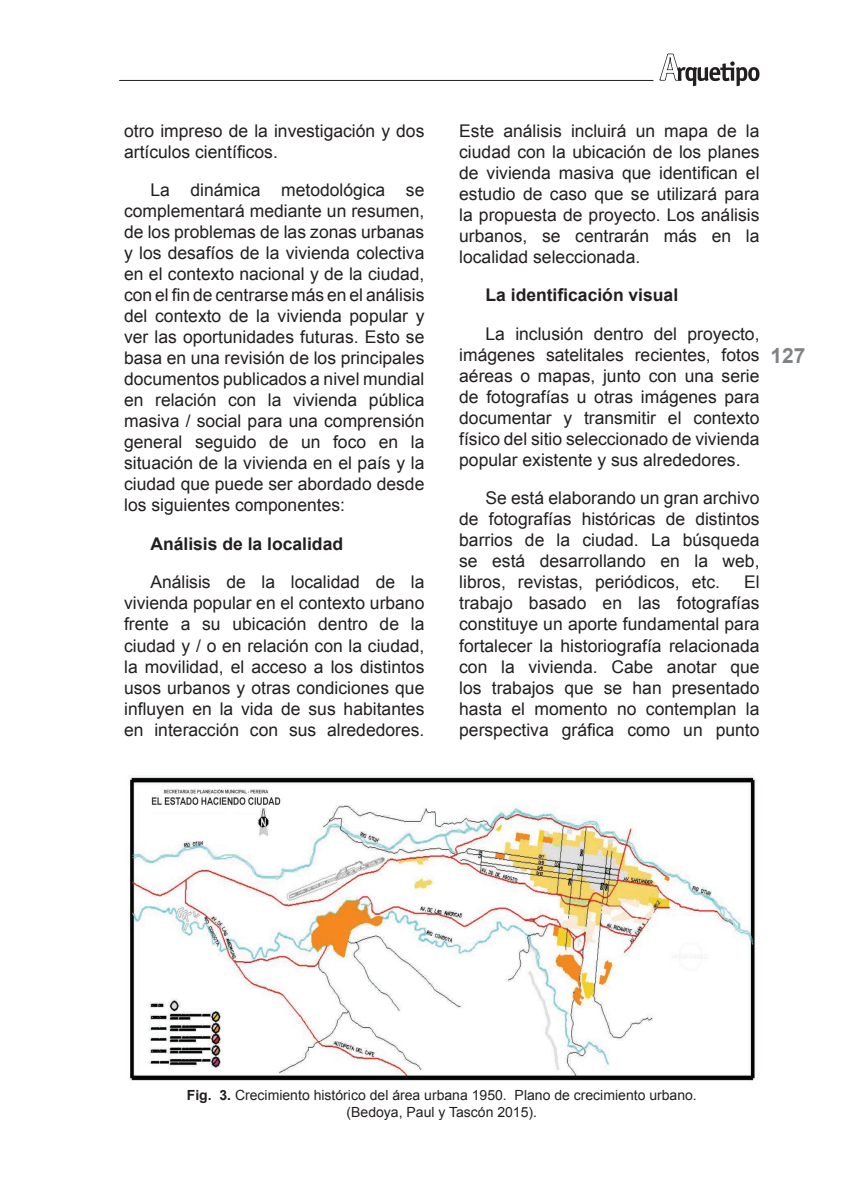
<style>
.page{position:relative;width:844px;height:1191px;background:#fff}
.page>*{position:absolute;margin:0;border:0;box-sizing:border-box;transform-origin:0 0}
.t1{font:700 21px "Arial";color:#808285}
.t2{font:17.5px/21px "Arial";color:#231f20;text-align:justify}
.t3{font:700 17.5px "Arial";color:#231f20}
.t4{font:14px/16.8px "Arial";color:#231f20;text-align:center}
.s1{font-weight:700}
</style>
<div class="page">
<hr style="left:119px;top:80px;width:534px;height:1px;background:#231f20">
<svg style="left:659px;top:54px;width:100px;height:32px"></svg>
<img style="left:129px;top:775px;width:628px;height:306px">
<p class="t2" style="left:124px;top:120px;width:302px">otro impreso de la investigación y dos artículos científicos.</p>
<p class="t2" style="left:124px;top:180px;width:302px;text-indent:26px">La dinámica metodológica se complementará mediante un resumen, de los problemas de las zonas urbanas y los desafíos de la vivienda colectiva en el contexto nacional y de la ciudad, con el fin de centrarse más en el análisis del contexto de la vivienda popular y ver las oportunidades futuras. Esto se basa en una revisión de los principales documentos publicados a nivel mundial en relación con la vivienda pública masiva / social para una comprensión general seguido de un foco en la situación de la vivienda en el país y la ciudad que puede ser abordado desde los siguientes componentes:</p>
<p class="t3" style="left:150px;top:532px;width:194px">Análisis de la localidad</p>
<p class="t2" style="left:124px;top:572px;width:302px;text-indent:26px">Análisis de la localidad de la vivienda popular en el contexto urbano frente a su ubicación dentro de la ciudad y / o en relación con la ciudad, la movilidad, el acceso a los distintos usos urbanos y otras condiciones que influyen en la vida de sus habitantes en interacción con sus alrededores.</p>
<p class="t2" style="left:459px;top:120px;width:302px">Este análisis incluirá un mapa de la ciudad con la ubicación de los planes de vivienda masiva que identifican el estudio de caso que se utilizará para la propuesta de proyecto. Los análisis urbanos, se centrarán más en la localidad seleccionada.</p>
<p class="t3" style="left:485px;top:283px;width:194px">La identificación visual</p>
<p class="t2" style="left:459px;top:323px;width:302px;text-indent:26px">La inclusión dentro del proyecto, imágenes satelitales recientes, fotos aéreas o mapas, junto con una serie de fotografías u otras imágenes para documentar y transmitir el contexto físico del sitio seleccionado de vivienda popular existente y sus alrededores.</p>
<p class="t2" style="left:459px;top:488px;width:302px;text-indent:26px">Se está elaborando un gran archivo de fotografías históricas de distintos barrios de la ciudad. La búsqueda se está desarrollando en la web, libros, revistas, periódicos, etc.</p>
<p class="t2" style="left:459px;top:572px;width:302px;text-indent:285px">El trabajo basado en las fotografías constituye un aporte fundamental para fortalecer la historiografía relacionada con la vivienda. Cabe anotar que los trabajos que se han presentado hasta el momento no contemplan la perspectiva gráfica como un punto</p>
<p class="t1" style="left:770px;top:341px;width:37px">127</p>
<p class="t4" style="left:187px;top:1086px;width:511px"><span class="s1">Fig. 3.</span> Crecimiento histórico del área urbana 1950. Plano de crecimiento urbano. (Bedoya, Paul y Tascón 2015).</p>
</div>
